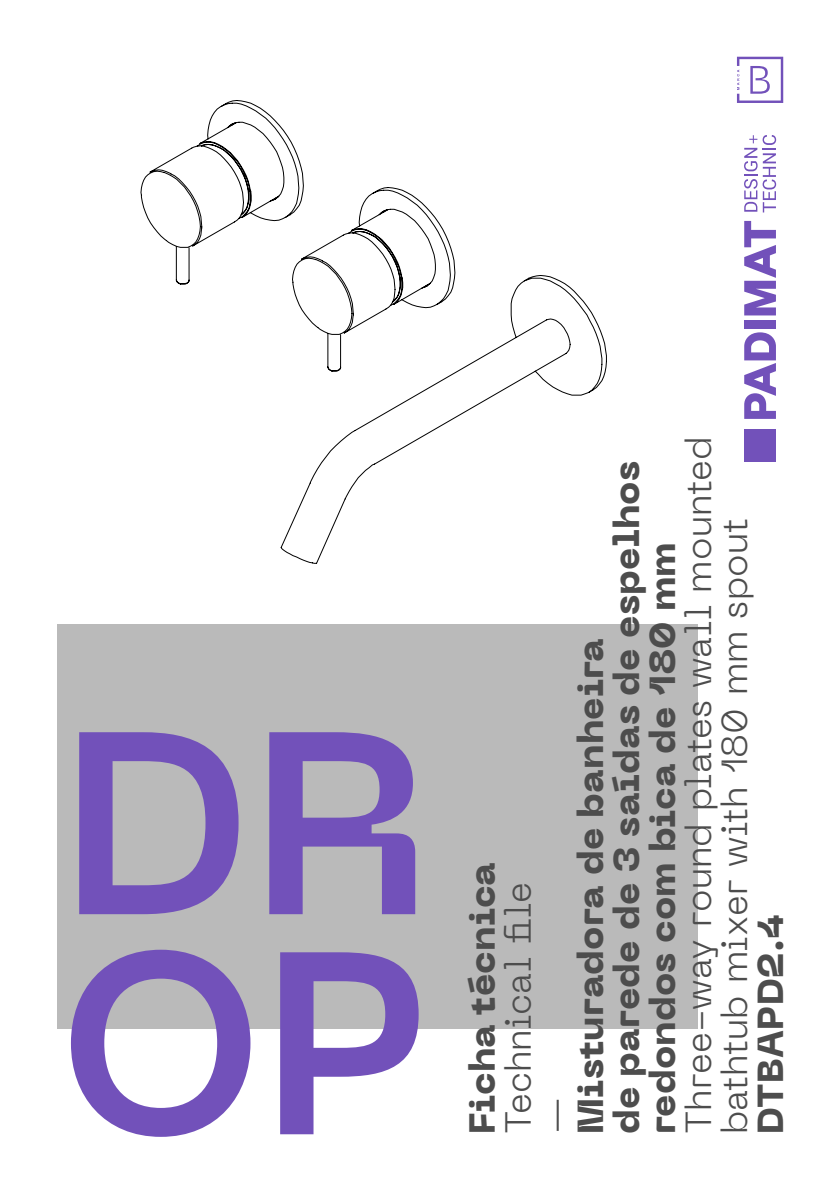
<style>
.page{position:relative;width:840px;height:1191px;background:#fff}
.page>*{position:absolute;margin:0;border:0;box-sizing:border-box;transform-origin:0 0}
.t1{font:700 258px/220px "Neue Machina";color:#7251ba}
.t2{font:800 36px/36px "Neue Machina";letter-spacing:.005em;color:#4d4d4d}
.t3{font:300 36px/36px "Neue Machina";color:#4d4d4d}
</style>
<div class="page">
<div style="left:57px;top:624px;width:640px;height:404px;background:#bababa"></div>
<div style="left:743px;top:429px;width:32px;height:32px;background:#7251ba"></div>
<svg style="left:744px;top:135px;width:31px;height:77px"></svg>
<svg style="left:744px;top:332px;width:31px;height:87px"></svg>
<div style="left:743px;top:320px;width:32px;height:9px;background:#7251ba"></div>
<svg style="left:744px;top:221px;width:31px;height:94px"></svg>
<svg style="left:737px;top:57px;width:45px;height:46px"></svg>
<svg style="left:140px;top:100px;width:466px;height:464px"></svg>
<h1 class="t1" style="left:57px;top:717px;width:376px">DR<br>OP</h1>
<p class="t2" style="left:465px;top:1134px;width:273px;rotate:-90deg">Ficha técnica</p>
<p class="t3" style="left:499px;top:1134px;width:254px;rotate:-90deg">Technical file —</p>
<p class="t2" style="left:573px;top:1134px;width:674px;rotate:-90deg">Misturadora de banheira<br>de parede de 3 saídas de espelhos redondos com bica de 180 mm</p>
<p class="t3" style="left:679px;top:1134px;width:699px;rotate:-90deg">Three-way round plates wall mounted bathtub mixer with 180 mm spout</p>
<p class="t2" style="left:753px;top:1134px;width:222px;rotate:-90deg">DTBAPD2.4</p>
</div>
